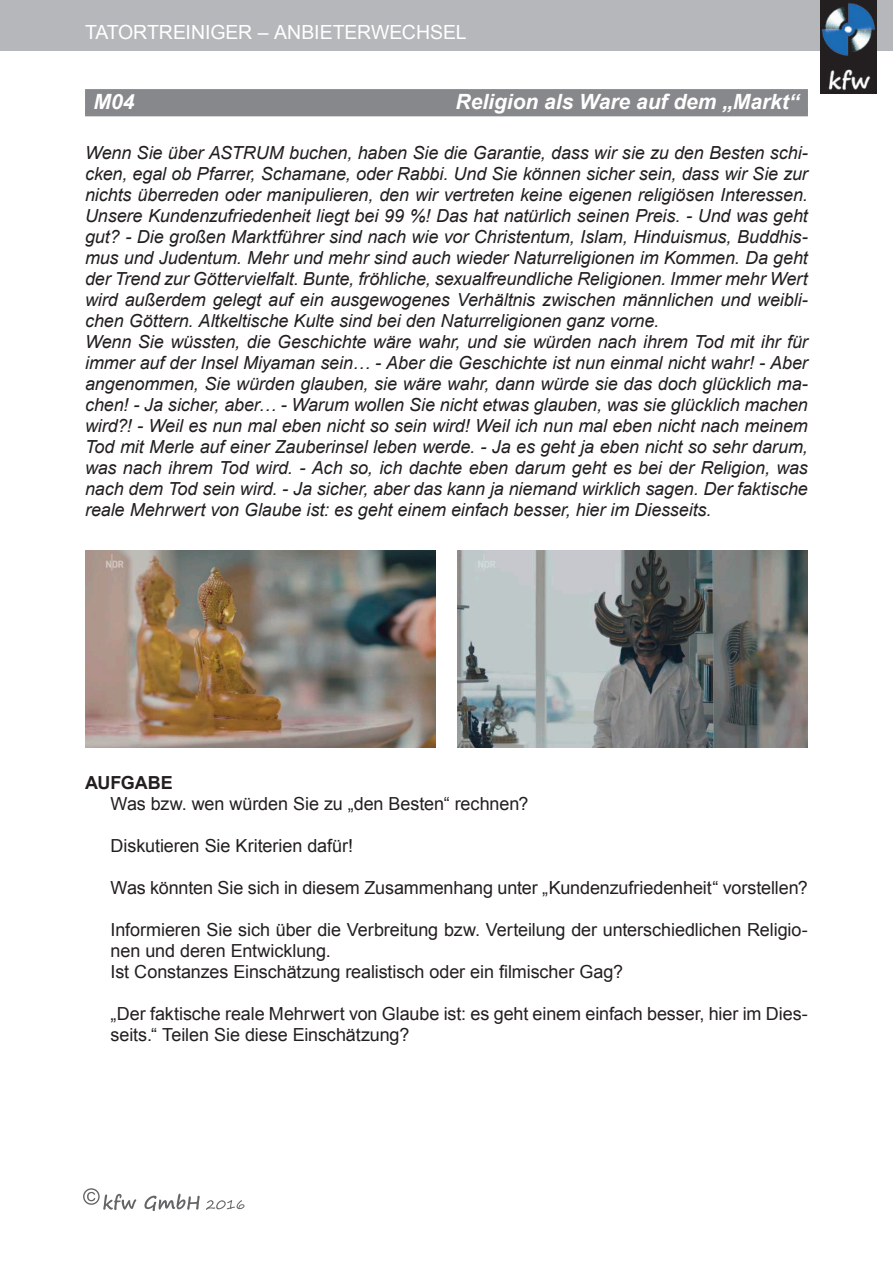
<style>
.page{position:relative;width:893px;height:1263px;background:#fff}
.page>*{position:absolute;margin:0;border:0;box-sizing:border-box;transform-origin:0 0}
.M1-5{font:italic 700 21px "Arial";color:#fff}
.t1{font:19.5px "Arial";letter-spacing:-.005em;color:#fff}
.Standard_Arial_12_14{font:italic 18px/21px "Arial";letter-spacing:-.005em;color:#231f20;text-align:justify}
.Standard_Arial_12_14-2{font:18px/21px "Arial";letter-spacing:-.005em;color:#231f20}
.Standard_Arial_12_14-3{font:700 18px "Arial";letter-spacing:-.005em;color:#231f20}
</style>
<div class="page">
<svg style="left:83px;top:1188px;width:162px;height:23px"></svg>
<div style="left:0;top:0;width:893px;height:51px;background:#b6b7bb"></div>
<img style="left:820px;top:0;width:56px;height:94px">
<div style="left:85px;top:89px;width:723px;height:24px;background:#86888b"></div>
<div style="left:85px;top:109px;width:723px;height:7px;background:#86888b"></div>
<img style="left:457px;top:550px;width:350px;height:197px">
<img style="left:85px;top:550px;width:350px;height:197px">
<p class="t1" style="left:85px;top:19px;width:383px">TATORTREINIGER – ANBIETERWECHSEL</p>
<p class="M1-5" style="left:94px;top:87px;width:42px">M04</p>
<p class="M1-5" style="left:455px;top:87px;width:345px">Religion als Ware auf dem „Markt“</p>
<p class="Standard_Arial_12_14" style="left:85px;top:142px;width:724px">Wenn Sie über ASTRUM buchen, haben Sie die Garantie, dass wir sie zu den Besten schi&shy;cken, egal ob Pfarrer, Schamane, oder Rabbi. Und Sie können sicher sein, dass wir Sie zur nichts überreden oder manipulieren, den wir vertreten keine eigenen religiösen Interessen.<br>Unsere Kundenzufriedenheit liegt bei 99 %! Das hat natürlich seinen Preis. - Und was geht gut? - Die großen Marktführer sind nach wie vor Christentum, Islam, Hinduismus, Buddhis&shy;mus und Judentum. Mehr und mehr sind auch wieder Naturreligionen im Kommen. Da geht der Trend zur Göttervielfalt. Bunte, fröhliche, sexualfreundliche Religionen. Immer mehr Wert wird außerdem gelegt auf ein ausgewogenes Verhältnis zwischen männlichen und weibli&shy;chen Göttern. Altkeltische Kulte sind bei den Naturreligionen ganz vorne.</p>
<p class="Standard_Arial_12_14" style="left:85px;top:331px;width:724px">Wenn Sie wüssten, die Geschichte wäre wahr, und sie würden nach ihrem Tod mit ihr für immer auf der Insel Miyaman sein… - Aber die Geschichte ist nun einmal nicht wahr! - Aber angenommen, Sie würden glauben, sie wäre wahr, dann würde sie das doch glücklich ma&shy;chen! - Ja sicher, aber… - Warum wollen Sie nicht etwas glauben, was sie glücklich machen wird?! - Weil es nun mal eben nicht so sein wird! Weil ich nun mal eben nicht nach meinem Tod mit Merle auf einer Zauberinsel leben werde. - Ja es geht ja eben nicht so sehr darum, was nach ihrem Tod wird. - Ach so, ich dachte eben darum geht es bei der Religion, was nach dem Tod sein wird. - Ja sicher, aber das kann ja niemand wirklich sagen. Der faktische reale Mehrwert von Glaube ist: es geht einem einfach besser, hier im Diesseits.</p>
<p class="Standard_Arial_12_14-3" style="left:85px;top:771px;width:89px">AUFGABE</p>
<p class="Standard_Arial_12_14-2" style="left:111px;top:793px;width:419px">Was bzw. wen würden Sie zu „den Besten“ rechnen?</p>
<p class="Standard_Arial_12_14-2" style="left:111px;top:835px;width:244px">Diskutieren Sie Kriterien dafür!</p>
<p class="Standard_Arial_12_14-2" style="left:111px;top:877px;width:699px">Was könnten Sie sich in diesem Zusammenhang unter „Kundenzufriedenheit“ vorstellen?</p>
<p class="Standard_Arial_12_14-2" style="left:111px;top:919px;width:699px">Informieren Sie sich über die Verbreitung bzw. Verteilung der unterschiedlichen Religio&shy;nen und deren Entwicklung.</p>
<p class="Standard_Arial_12_14-2" style="left:111px;top:961px;width:514px">Ist Constanzes Einschätzung realistisch oder ein filmischer Gag?</p>
<p class="Standard_Arial_12_14-2" style="left:111px;top:1003px;width:699px">„Der faktische reale Mehrwert von Glaube ist: es geht einem einfach besser, hier im Dies&shy;seits.“ Teilen Sie diese Einschätzung?</p>
</div>
